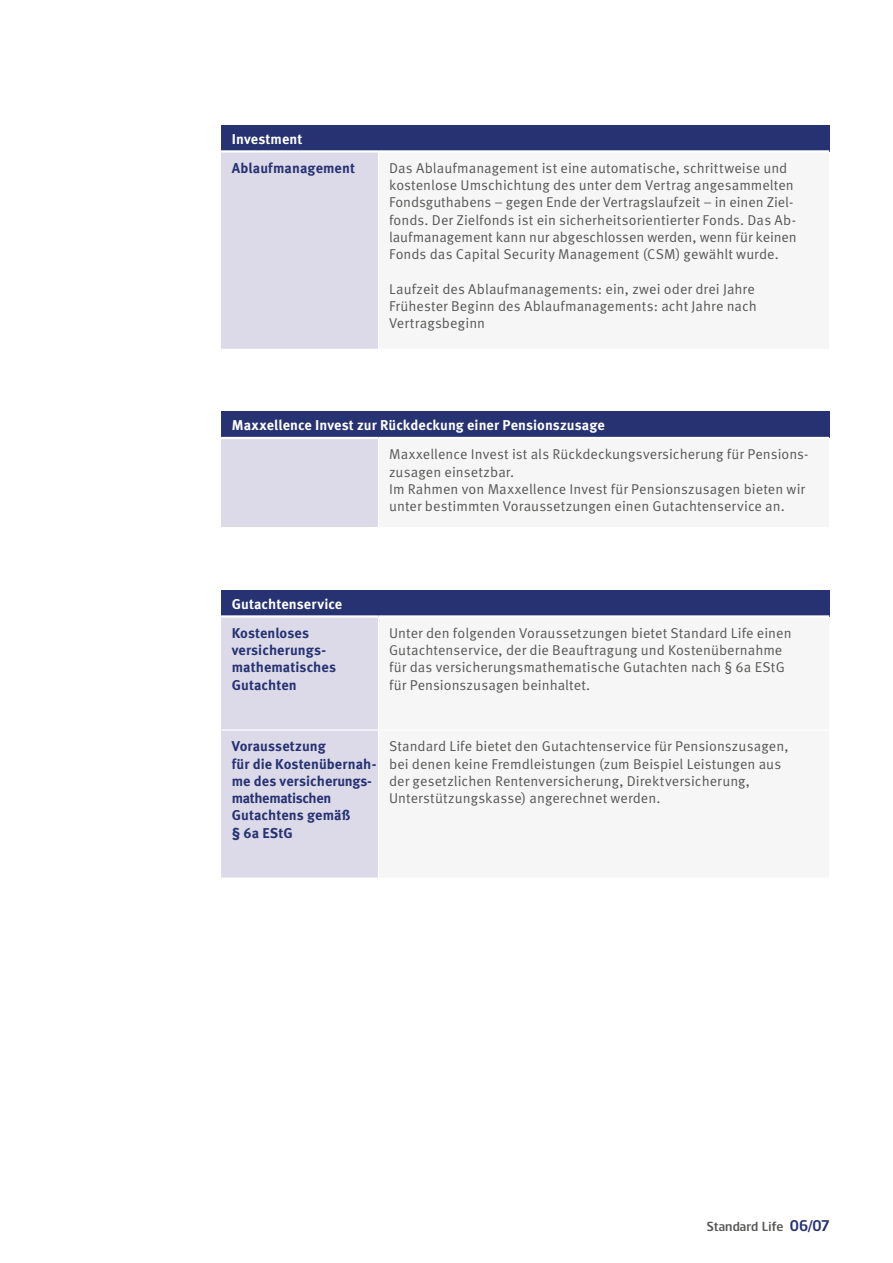
<style>
.page{position:relative;width:893px;height:1263px;background:#fff}
.page>*{position:absolute;margin:0;border:0;box-sizing:border-box;transform-origin:0 0}
.t1{font:14.25px/17.2px "Meta Standard Life Pro TF Norm";letter-spacing:.005em;color:#575756}
.t2{font:700 14.25px/17.2px "Meta Standard Life Pro TF";letter-spacing:.005em;color:#263272}
.t3{font:700 14.25px "Meta Standard Life Pro TF";letter-spacing:.005em;color:#fff}
.t4{font:12.75px "Standard Life";letter-spacing:.015em;color:#575756}
.s1{font-size:15px;color:#263272}
</style>
<div class="page">
<div style="left:221px;top:125px;width:608px;height:26px;background:#263272"></div>
<div style="left:221px;top:151px;width:157px;height:198px;background:#dcdae9"></div>
<div style="left:378px;top:151px;width:451px;height:198px;background:#f6f6f6"></div>
<hr style="left:221px;top:150px;width:157px;height:3px;background:#fff">
<hr style="left:378px;top:150px;width:451px;height:3px;background:#fff">
<hr style="left:378px;top:153px;width:1px;height:196px;background:#fff">
<div style="left:221px;top:411px;width:608px;height:27px;background:#263272"></div>
<div style="left:221px;top:438px;width:157px;height:90px;background:#dcdae9"></div>
<div style="left:378px;top:438px;width:451px;height:90px;background:#f6f6f6"></div>
<hr style="left:221px;top:437px;width:157px;height:2px;background:#fff">
<hr style="left:378px;top:437px;width:451px;height:2px;background:#fff">
<hr style="left:221px;top:527px;width:157px;height:2px;background:#fff">
<hr style="left:378px;top:527px;width:451px;height:2px;background:#fff">
<hr style="left:378px;top:439px;width:1px;height:88px;background:#fff">
<div style="left:221px;top:590px;width:608px;height:26px;background:#263272"></div>
<div style="left:221px;top:618px;width:157px;height:259px;background:#dcdae9"></div>
<hr style="left:221px;top:729px;width:157px;height:1px;background:#fff">
<hr style="left:221px;top:615px;width:157px;height:3px;background:#fff">
<hr style="left:378px;top:615px;width:451px;height:3px;background:#fff">
<p class="t3" style="left:232px;top:128px;width:72px">Investment</p>
<p class="t2" style="left:232px;top:158px;width:125px">Ablaufmanagement</p>
<p class="t1" style="left:389px;top:158px;width:409px">Das Ablaufmanagement ist eine automatische, schrittweise und kostenlose Umschichtung des unter dem Vertrag angesammelten Fondsguthabens – gegen Ende der Vertragslaufzeit – in einen Ziel&shy;fonds. Der Zielfonds ist ein sicherheitsorientierter Fonds. Das Ab&shy;laufmanagement kann nur abgeschlossen werden, wenn für keinen Fonds das Capital Security Management (CSM) gewählt wurde.</p>
<p class="t1" style="left:389px;top:279px;width:369px">Laufzeit des Ablaufmanagements: ein, zwei oder drei Jahre<br>Frühester Beginn des Ablaufmanagements: acht Jahre nach<br>Vertragsbeginn</p>
<p class="t3" style="left:232px;top:414px;width:375px">Maxxellence Invest zur Rückdeckung einer Pensionszusage</p>
<p class="t1" style="left:389px;top:445px;width:421px">Maxxellence Invest ist als Rückdeckungsversicherung für Pensions&shy;zusagen einsetzbar.<br>Im Rahmen von Maxxellence Invest für Pensionszusagen bieten wir unter bestimmten Voraussetzungen einen Gutachtenservice an.</p>
<p class="t3" style="left:232px;top:593px;width:112px">Gutachtenservice</p>
<p class="t2" style="left:232px;top:623px;width:106px">Kostenloses versicherungs&shy;mathematisches<br>Gutachten</p>
<p class="t1" style="left:389px;top:623px;width:404px">Unter den folgenden Voraussetzungen bietet Standard Life einen Gutachtenservice, der die Beauftragung und Kostenübernahme für das versicherungsmathematische Gutachten nach § 6a EStG für Pensionszusagen beinhaltet.</p>
<p class="t2" style="left:232px;top:737px;width:146px">Voraussetzung<br>für die Kostenübernah&shy;me des versicherungs&shy;mathematischen<br>Gutachtens gemäß<br>§ 6a EStG</p>
<p class="t1" style="left:389px;top:737px;width:401px">Standard Life bietet den Gutachtenservice für Pensionszusagen, bei denen keine Fremdleistungen (zum Beispiel Leistungen aus der gesetzlichen Rentenversicherung, Direktversicherung, Unterstützungskasse) angerechnet werden.</p>
<p class="t4" style="left:707px;top:1218px;width:124px">Standard Life <span class="s1">06/07</span></p>
</div>
